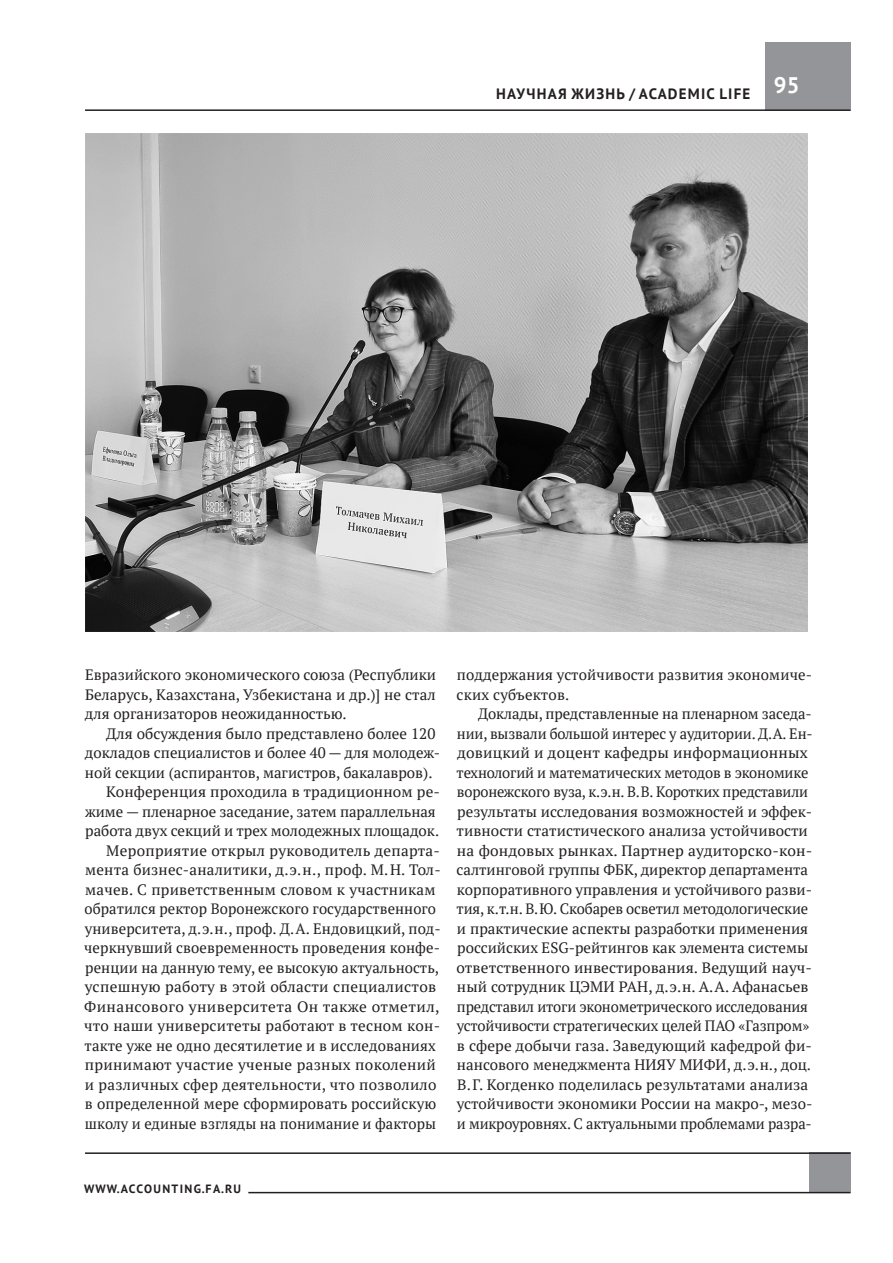
<style>
.page{position:relative;width:893px;height:1263px;background:#fff}
.page>*{position:absolute;margin:0;border:0;box-sizing:border-box;transform-origin:0 0}
.t1{font:700 22.5px "PT Sans";color:#fff}
.t2{font:15px/19.5px "PT Serif";color:#231f20}
.t3{font:15px "PT Serif";letter-spacing:.02em;color:#231f20}
.t4{font:15px "PT Serif";letter-spacing:.025em;color:#231f20}
.t5{font:700 15px "PT Sans";letter-spacing:.08em;color:#231f20}
.t6{font:700 12px "PT Sans";letter-spacing:.11em;color:#231f20}
</style>
<div class="page">
<div style="left:809px;top:1152px;width:41px;height:41px;background:#939598"></div>
<div style="left:765px;top:43px;width:85px;height:68px;background:#939598"></div>
<hr style="left:85px;top:109px;width:765px;height:2px;background:#231f20">
<hr style="left:85px;top:1152px;width:765px;height:2px;background:#231f20">
<hr style="left:248px;top:1192px;width:602px;height:1px;background:#231f20">
<img style="left:85px;top:134px;width:723px;height:498px">
<p class="t5" style="left:496px;top:84px;width:100px">НАУЧНАЯ ЖИЗН</p>
<p class="t5" style="left:616px;top:84px;width:33px">Ь / ACAD</p>
<p class="t5" style="left:679px;top:84px;width:73px">EMIC LIFE</p>
<h1 class="t1" style="left:774px;top:70px;width:27px">95</h1>
<p class="t2" style="left:85px;top:665px;width:352px;text-align:justify">Евразийского экономического союза (Республики Беларусь, Казахстана, Узбекистана и др.)] не стал для организаторов неожиданностью.</p>
<p class="t2" style="left:106px;top:723px;width:331px">Для обсуждения было представлено более 120</p>
<p class="t2" style="left:85px;top:743px;width:357px">докладов специалистов и более 40 — для молодеж-</p>
<p class="t2" style="left:85px;top:762px;width:349px">ной секции (аспирантов, магистров, бакалавров).</p>
<p class="t2" style="left:106px;top:782px;width:335px">Конференция проходила в традиционном ре-</p>
<p class="t2" style="left:85px;top:801px;width:352px">жиме — пленарное заседание, затем параллельная</p>
<p class="t2" style="left:85px;top:821px;width:355px">работа двух секций и трех молодежных площадок.</p>
<p class="t3" style="left:106px;top:840px;width:335px">Мероприятие открыл руководитель департа-</p>
<p class="t2" style="left:85px;top:860px;width:357px">мента бизнес-аналитики, д.э.н., проф. М.Н. Тол-</p>
<p class="t2" style="left:85px;top:879px;width:352px">мачев. С приветственным словом к участникам</p>
<p class="t2" style="left:85px;top:899px;width:353px">обратился ректор Воронежского государственного</p>
<p class="t2" style="left:85px;top:918px;width:357px">университета, д.э.н., проф. Д.А. Ендовицкий, под-</p>
<p class="t2" style="left:84px;top:938px;width:357px">черкнувший своевременность проведения конфе-</p>
<p class="t2" style="left:85px;top:957px;width:355px">ренции на данную тему, ее высокую актуальность,</p>
<p class="t3" style="left:85px;top:977px;width:353px">успешную работу в этой области специалистов</p>
<p class="t4" style="left:84px;top:996px;width:357px">Финансового университета Он также отметил,</p>
<p class="t2" style="left:84px;top:1016px;width:358px">что наши университеты работают в тесном кон-</p>
<p class="t2" style="left:85px;top:1035px;width:353px">такте уже не одно десятилетие и в исследованиях</p>
<p class="t3" style="left:85px;top:1055px;width:352px">принимают участие ученые разных поколений</p>
<p class="t3" style="left:85px;top:1074px;width:353px">и различных сфер деятельности, что позволило</p>
<p class="t2" style="left:85px;top:1094px;width:353px">в определенной мере сформировать российскую</p>
<p class="t2" style="left:85px;top:1113px;width:353px">школу и единые взгляды на понимание и факторы</p>
<p class="t2" style="left:457px;top:665px;width:357px">поддержания устойчивости развития экономиче&shy;ских субъектов.</p>
<p class="t2" style="left:457px;top:704px;width:358px;text-indent:22px">Доклады, представленные на пленарном заседа&shy;нии, вызвали большой интерес у аудитории. Д.А. Ен&shy;довицкий и доцент кафедры информационных технологий и математических методов в экономике воронежского вуза, к.э.н. В.В. Коротких представили результаты исследования возможностей и эффек&shy;тивности статистического анализа устойчивости на фондовых рынках. Партнер аудиторско-кон&shy;салтинговой группы ФБК, директор департамента корпоративного управления и устойчивого разви&shy;тия, к.т.н. В.Ю. Скобарев осветил методологические и практические аспекты разработки применения российских ESG-рейтингов как элемента системы ответственного инвестирования. Ведущий науч&shy;ный сотрудник ЦЭМИ РАН, д.э.н. А.А. Афанасьев представил итоги эконометрического исследования устойчивости стратегических целей ПАО «Газпром» в сфере добычи газа. Заведующий кафедрой фи&shy;нансового менеджмента НИЯУ МИФИ, д.э.н., доц.<br>В.Г. Когденко поделилась результатами анализа устойчивости экономики России на макро-, мезо&shy;и микроуровнях. С актуальными проблемами разра-</p>
<p class="t6" style="left:84px;top:1181px;width:158px">WWW.ACCOUNTING.FA.RU</p>
</div>
